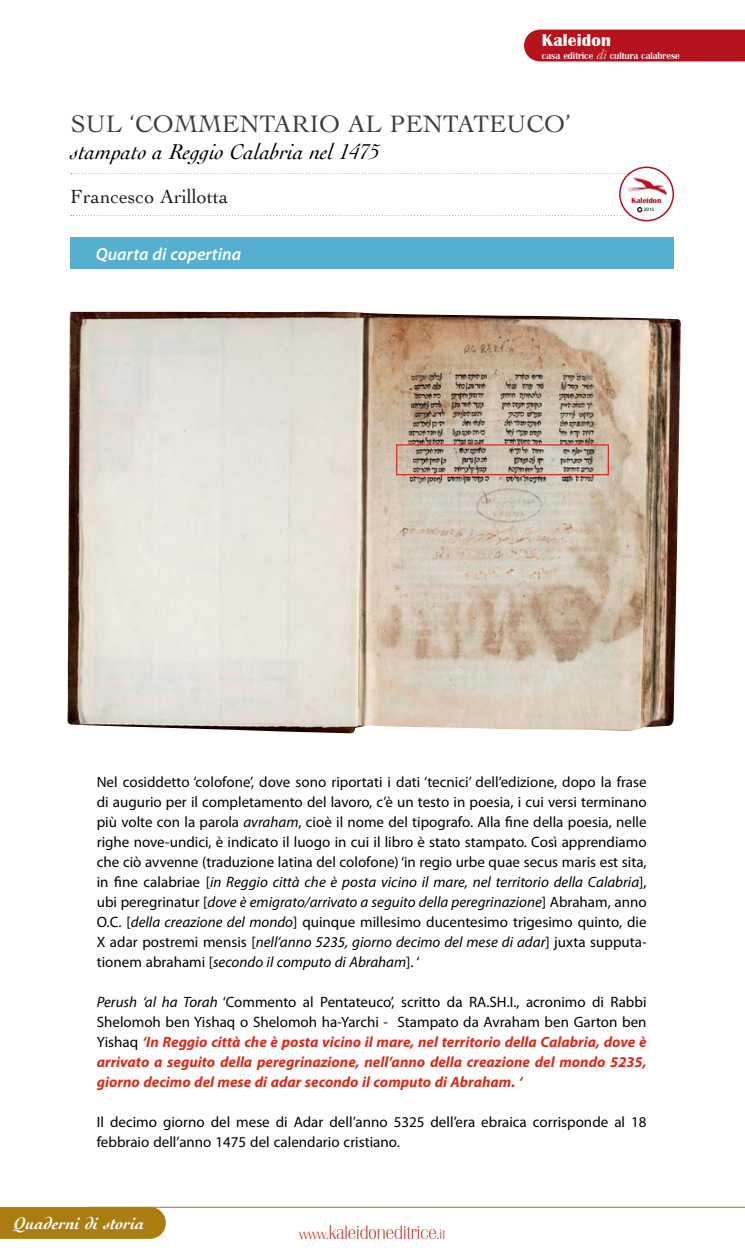
<style>
.page{position:relative;width:745px;height:1258px;background:#fff}
.page>*{position:absolute;margin:0;border:0;box-sizing:border-box;transform-origin:0 0}
.t1{font:25px "Cochin";color:#3e3d40}
.t2{font:italic 22.5px "Cochin";letter-spacing:-.005em;color:#000}
.t3{font:20px "Britannic D Extr Ligh";color:#bc352a}
.t4{font:20px "Cochin";color:#000}
.t5{font:italic 600 17.5px "Myriad Pro";color:#fff}
.t6{font:italic 700 17.5px "Cochin";color:#fff}
.t7{font:700 17.5px "Britannic";letter-spacing:.01em;color:#fff}
.t8{font:15px/20px "Myriad Pro";color:#000;text-align:justify}
.t9{font:italic 700 15px/20px "Myriad Pro";color:#da2b1a;text-align:justify}
.t10{font:500 10px "Britannic T";color:#fff}
.t11{font:700 7.75px "Britannic";color:#b6131f}
.t12{font:4.62px "Arial";color:#000}
.s1{font-family:"Adobe Garamond Pro";font-weight:400;font-style:italic;font-size:13.75px;color:#e2bdb2}
.s2{font-size:4.5px}
.s3{font-style:italic}
.s4{font-weight:400;color:#000}
.s5{font-weight:400;font-style:normal;color:#000}
.s6{font-size:15px}
</style>
<div class="page">
<div style="left:524px;top:30px;width:220px;height:31px;background:#b6131f"></div>
<div style="left:71px;top:237px;width:602px;height:32px;background:#55afd0"></div>
<svg style="left:71px;top:173px;width:551px;height:1px"></svg>
<svg style="left:71px;top:215px;width:560px;height:1px"></svg>
<div style="left:618px;top:167px;width:55px;height:54px;border:2px solid #b6131f;border-radius:50%"></div>
<img style="left:622px;top:172px;width:48px;height:28px">
<svg style="left:637px;top:207px;width:4px;height:5px"></svg>
<hr style="left:89px;top:1207px;width:655px;height:1px;background:#ab7c0f">
<div style="left:0;top:1207px;width:166px;height:32px;background:#ab7c0f"></div>
<img style="left:67px;top:312px;width:614px;height:421px">
<div style="left:396px;top:444px;width:212px;height:31px;border:1px solid #da2b1a"></div>
<p class="t7" style="left:541px;top:30px;width:70px">Kaleidon</p>
<p class="t10" style="left:541px;top:50px;width:139px">casa editrice <span class="s1">di</span> cultura calabrese</p>
<h1 class="t1" style="left:71px;top:109px;width:500px">SUL ‘COMMENTARIO AL PENTATEUCO’</h1>
<h2 class="t2" style="left:71px;top:139px;width:310px">stampato a Reggio Calabria nel 1475</h2>
<h3 class="t4" style="left:71px;top:185px;width:159px">Francesco Arillotta</h3>
<p class="t11" style="left:631px;top:196px;width:31px">Kaleidon</p>
<p class="t12" style="left:637px;top:207px;width:18px"><span class="s2">C</span> 2013</p>
<p class="t5" style="left:96px;top:243px;width:147px">Quarta di copertina</p>
<p class="t8" style="left:97px;top:772px;width:551px">Nel cosiddetto ‘colofone’, dove sono riportati i dati ‘tecnici’ dell’edizione, dopo la frase di augurio per il completamento del lavoro, c’è un testo in poesia, i cui versi terminano più volte con la parola <span class="s3">avraham</span>, cioè il nome del tipografo. Alla fine della poesia, nelle righe nove-undici, è indicato il luogo in cui il libro è stato stampato. Così apprendiamo che ciò avvenne (traduzione latina del colofone) ‘in regio urbe quae secus maris est sita, in fine calabriae [<span class="s3">in Reggio città che è posta vicino il mare, nel territorio della Calabria</span>], ubi peregrinatur [<span class="s3">dove è emigrato/arrivato a seguito della peregrinazione</span>] Abraham, anno O.C. [<span class="s3">della creazione del mondo</span>] quinque millesimo ducentesimo trigesimo quinto, die X adar postremi mensis [<span class="s3">nell’anno 5235, giorno decimo del mese di adar</span>] juxta supputa&shy;tionem abrahami [<span class="s3">secondo il computo di Abraham</span>]. ‘</p>
<p class="t9" style="left:97px;top:991px;width:551px"><span class="s4">Perush ‘al ha Torah</span> <span class="s5">‘Commento al Pentateuco’, scritto da RA.SH.I., acronimo di Rabbi Shelomoh ben Yishaq o Shelomoh ha-Yarchi - Stampato da Avraham ben Garton ben Yishaq</span> ‘In Reggio città che è posta vicino il mare, nel territorio della Calabria, dove è arrivato a seguito della peregrinazione, nell’anno della creazione del mondo 5235, giorno decimo del mese di adar secondo il computo di Abraham. ‘</p>
<p class="t8" style="left:97px;top:1112px;width:551px">Il decimo giorno del mese di Adar dell’anno 5325 dell’era ebraica corrisponde al 18 febbraio dell’anno 1475 del calendario cristiano.</p>
<p class="t6" style="left:14px;top:1213px;width:132px">Quaderni di storia</p>
<h3 class="t3" style="left:299px;top:1222px;width:147px"><span class="s6">www.</span>kaleidoneditrice<span class="s6">.it</span></h3>
</div>
